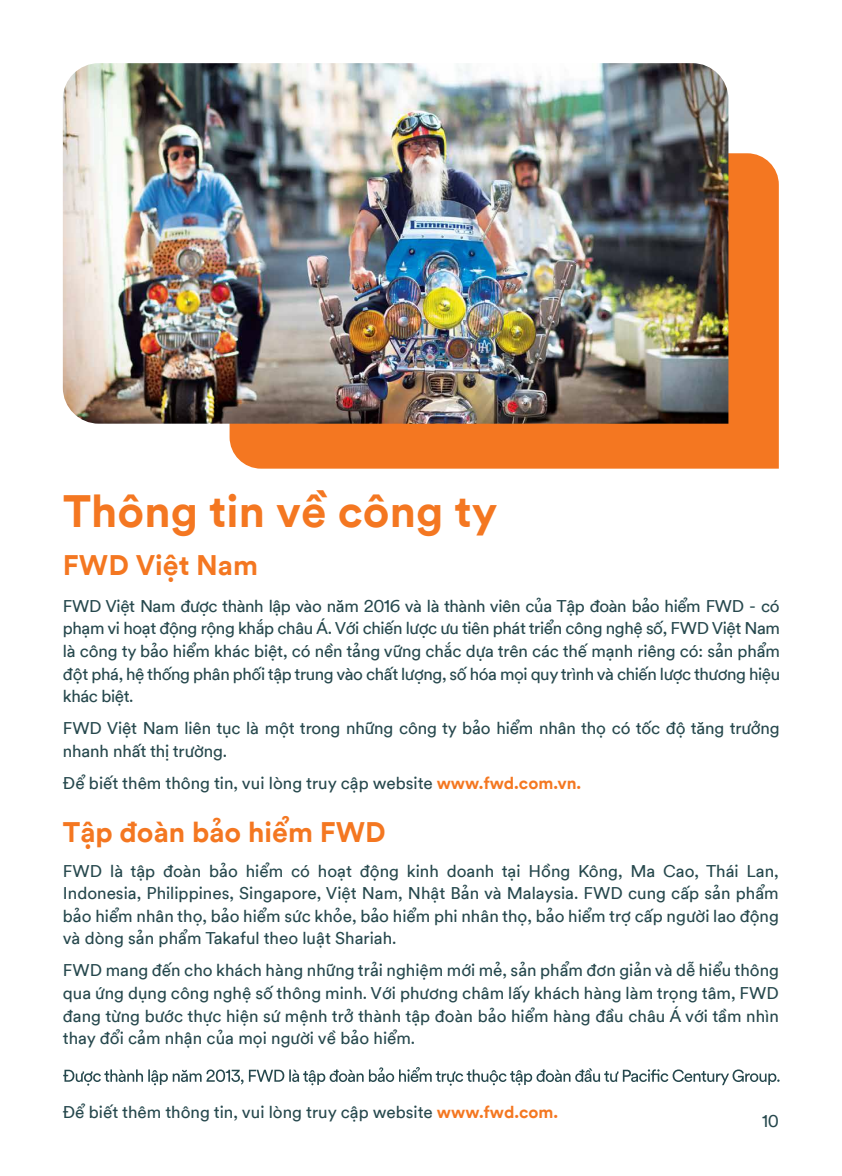
<style>
.page{position:relative;width:842px;height:1176px;background:#fff}
.page>*{position:absolute;margin:0;border:0;box-sizing:border-box;transform-origin:0 0}
.t1{font:700 45.2px "FWD Circular Viet TT";letter-spacing:.005em;color:#f47721}
.t2{font:700 28.2px "FWD Circular Viet TT";color:#f47721}
.t3{font:17px/22.6px "FWD Circular Viet TT";color:#26484d;text-align:justify}
.s1{font-weight:700;color:#f47721}
</style>
<div class="page">
<div style="left:230px;top:153px;width:549px;height:316px;background:#f47721"></div>
<svg style="left:63px;top:1067px;width:717px;height:19px"></svg>
<img style="left:63px;top:63px;width:665px;height:361px">
<h1 class="t1" style="left:63px;top:473px;width:436px">Thông tin về công ty</h1>
<h2 class="t2" style="left:63px;top:541px;width:197px">FWD Việt Nam</h2>
<p class="t3" style="left:63px;top:592px;width:719px">FWD Việt Nam được thành lập vào năm 2016 và là thành viên của Tập đoàn bảo hiểm FWD - có phạm vi hoạt động rộng khắp châu Á. Với chiến lược ưu tiên phát triển công nghệ số, FWD Việt Nam là công ty bảo hiểm khác biệt, có nền tảng vững chắc dựa trên các thế mạnh riêng có: sản phẩm đột phá, hệ thống phân phối tập trung vào chất lượng, số hóa mọi quy trình và chiến lược thương hiệu khác biệt.</p>
<p class="t3" style="left:63px;top:715px;width:718px">FWD Việt Nam liên tục là một trong những công ty bảo hiểm nhân thọ có tốc độ tăng trưởng nhanh nhất thị trường.</p>
<p class="t3" style="left:63px;top:770px;width:520px">Để biết thêm thông tin, vui lòng truy cập website <span class="s1">www.fwd.com.vn.</span></p>
<h2 class="t2" style="left:63px;top:809px;width:325px">Tập đoàn bảo hiểm FWD</h2>
<p class="t3" style="left:63px;top:857px;width:718px">FWD là tập đoàn bảo hiểm có hoạt động kinh doanh tại Hồng Kông, Ma Cao, Thái Lan, Indonesia, Philippines, Singapore, Việt Nam, Nhật Bản và Malaysia. FWD cung cấp sản phẩm bảo hiểm nhân thọ, bảo hiểm sức khỏe, bảo hiểm phi nhân thọ, bảo hiểm trợ cấp người lao động và dòng sản phẩm Takaful theo luật Shariah.</p>
<p class="t3" style="left:63px;top:957px;width:718px">FWD mang đến cho khách hàng những trải nghiệm mới mẻ, sản phẩm đơn giản và dễ hiểu thông qua ứng dụng công nghệ số thông minh. Với phương châm lấy khách hàng làm trọng tâm, FWD đang từng bước thực hiện sứ mệnh trở thành tập đoàn bảo hiểm hàng đầu châu Á với tầm nhìn thay đổi cảm nhận của mọi người về bảo hiểm.</p>
<p class="t3" style="left:63px;top:1098px;width:497px">Để biết thêm thông tin, vui lòng truy cập website <span class="s1">www.fwd.com.</span></p>
<p class="t3" style="left:762px;top:1108px;width:19px">10</p>
</div>
